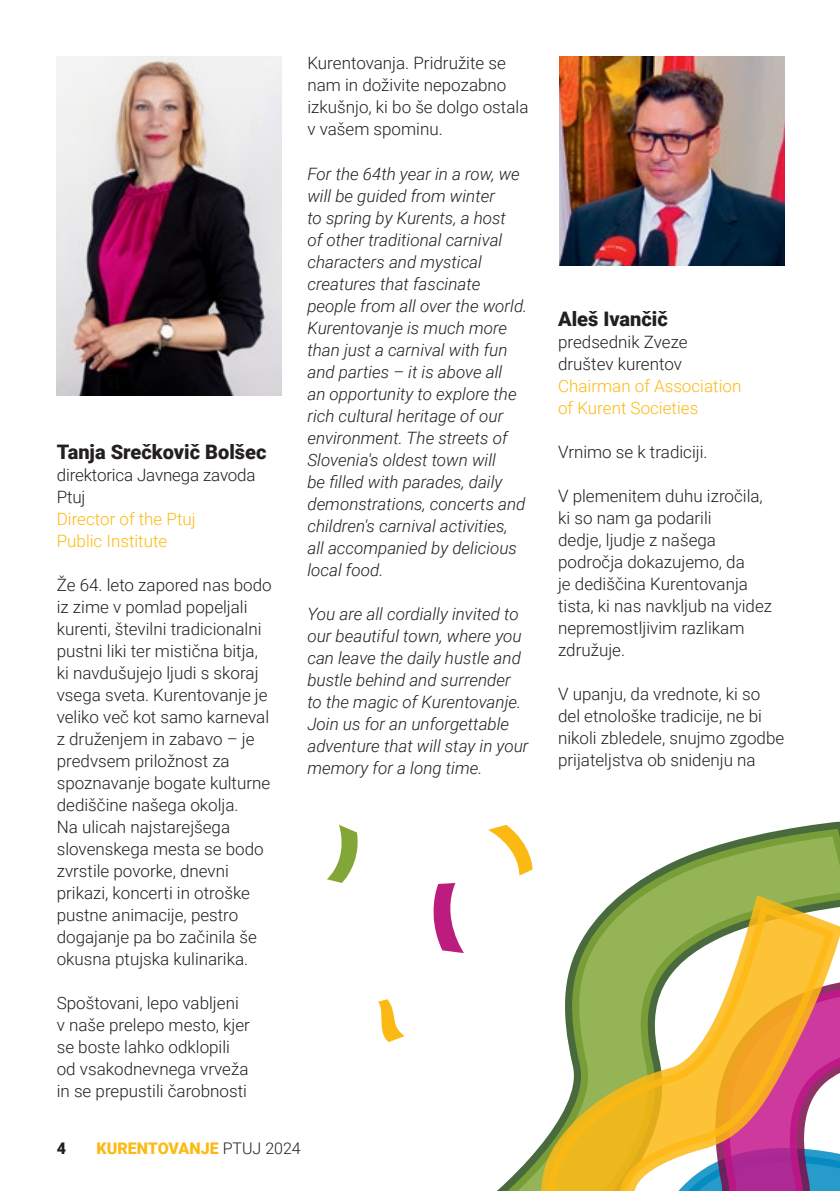
<style>
.page{position:relative;width:840px;height:1191px;background:#fff}
.page>*{position:absolute;margin:0;border:0;box-sizing:border-box;transform-origin:0 0}
.t1{font:900 20px "Roboto";color:#231f20}
.t2{font:300 17px/22px "Roboto";color:#231f20}
.t3{font:italic 300 17px/22px "Roboto";color:#231f20}
.t4{font:300 17px/22px "Roboto";color:#fdb913}
.t5{font:900 16px "Roboto";color:#fdb913}
.t6{font:900 16px "Roboto";color:#231f20}
.s1{font-weight:300;color:#231f20}
</style>
<div class="page">
<img style="left:57px;top:57px;width:225px;height:339px">
<img style="left:559px;top:57px;width:224px;height:208px">
<svg style="left:378px;top:999px;width:26px;height:43px"></svg>
<svg style="left:327px;top:825px;width:31px;height:58px"></svg>
<svg style="left:433px;top:883px;width:13px;height:68px"></svg>
<svg style="left:446px;top:821px;width:393px;height:131px"></svg>
<svg style="left:456px;top:829px;width:383px;height:362px"></svg>
<svg style="left:537px;top:895px;width:302px;height:296px"></svg>
<svg style="left:523px;top:904px;width:310px;height:287px"></svg>
<p class="t1" style="left:57px;top:438px;width:211px">Tanja Srečkovič Bolšec</p>
<p class="t2" style="left:57px;top:463px;width:200px">direktorica Javnega zavoda<br>Ptuj</p>
<p class="t4" style="left:57px;top:507px;width:140px">Director of the Ptuj<br>Public Institute</p>
<p class="t2" style="left:57px;top:573px;width:216px">Že 64. leto zapored nas bodo iz zime v pomlad popeljali kurenti, številni tradicionalni pustni liki ter mistična bitja, ki navdušujejo ljudi s skoraj vsega sveta. Kurentovanje je veliko več kot samo karneval z druženjem in zabavo – je predvsem priložnost za spoznavanje bogate kulturne dediščine našega okolja.<br>Na ulicah najstarejšega slovenskega mesta se bodo zvrstile povorke, dnevni prikazi, koncerti in otroške pustne animacije, pestro dogajanje pa bo začinila še okusna ptujska kulinarika.</p>
<p class="t2" style="left:57px;top:991px;width:195px">Spoštovani, lepo vabljeni v naše prelepo mesto, kjer se boste lahko odklopili od vsakodnevnega vrveža in se prepustili čarobnosti</p>
<p class="t2" style="left:307px;top:52px;width:222px">Kurentovanja. Pridružite se nam in doživite nepozabno izkušnjo, ki bo še dolgo ostala v vašem spominu.</p>
<p class="t3" style="left:307px;top:162px;width:221px">For the 64th year in a row, we will be guided from winter<br>to spring by Kurents, a host<br>of other traditional carnival characters and mystical creatures that fascinate people from all over the world.<br>Kurentovanje is much more than just a carnival with fun and parties – it is above all<br>an opportunity to explore the rich cultural heritage of our environment. The streets of<br>Slovenia's oldest town will<br>be filled with parades, daily demonstrations, concerts and children's carnival activities, all accompanied by delicious local food.</p>
<p class="t3" style="left:307px;top:602px;width:222px">You are all cordially invited to our beautiful town, where you can leave the daily hustle and bustle behind and surrender to the magic of Kurentovanje.<br>Join us for an unforgettable adventure that will stay in your memory for a long time.</p>
<p class="t6" style="left:57px;top:1136px;width:11px">4</p>
<p class="t5" style="left:96px;top:1136px;width:206px">KURENTOVANJE <span class="s1">PTUJ 2024</span></p>
<p class="t1" style="left:557px;top:304px;width:111px">Aleš Ivančič</p>
<p class="t2" style="left:557px;top:330px;width:131px">predsednik Zveze</p>
<p class="t2" style="left:557px;top:352px;width:125px">društev kurentov</p>
<p class="t4" style="left:557px;top:374px;width:185px">Chairman of Association</p>
<p class="t4" style="left:557px;top:396px;width:142px">of Kurent Societies</p>
<p class="t2" style="left:557px;top:440px;width:151px">Vrnimo se k tradiciji.</p>
<p class="t2" style="left:557px;top:484px;width:215px">V plemenitem duhu izročila, ki so nam ga podarili<br>dedje, ljudje z našega področja dokazujemo, da<br>je dediščina Kurentovanja tista, ki nas navkljub na videz nepremostljivim razlikam združuje.</p>
<p class="t2" style="left:557px;top:682px;width:227px">V upanju, da vrednote, ki so del etnološke tradicije, ne bi nikoli zbledele, snujmo zgodbe prijateljstva ob snidenju na</p>
</div>
